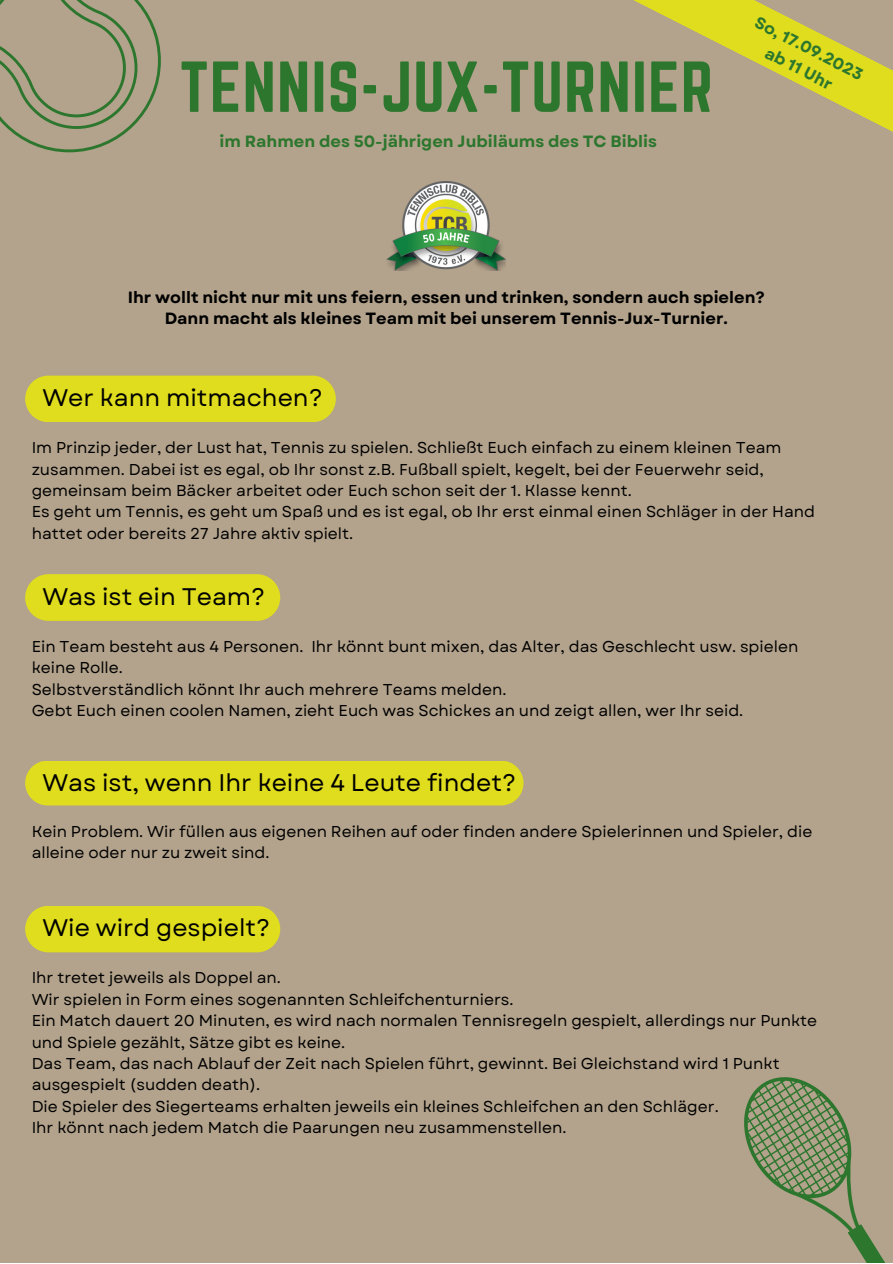
<style>
.page{position:relative;width:893px;height:1264px;background:#fff}
.page>*{position:absolute;margin:0;border:0;box-sizing:border-box;transform-origin:0 0}
.t1{font:63px "Norwester";letter-spacing:.02em;color:#2d762e}
.t2{font:24px "Garet";color:#000}
.t3{font:700 16.2px "Garet";color:#000}
.t4{font:700 16.2px "Garet";color:#2d762e}
.t5{font:15.75px/21.3px "Garet";color:#000}
</style>
<div class="page">
<div style="left:0;top:0;width:892px;height:1262px;background:#b3a38c"></div>
<img style="left:386px;top:182px;width:120px;height:89px">
<div style="left:25px;top:375px;width:311px;height:47px;background:#dfdd1d"></div>
<div style="left:25px;top:574px;width:255px;height:47px;background:#dfdd1d;border-radius:23px"></div>
<div style="left:25px;top:760px;width:498px;height:45px;background:#dfdd1d;border-radius:22px"></div>
<div style="left:25px;top:906px;width:255px;height:46px;background:#dfdd1d"></div>
<svg style="left:0;top:0;width:161px;height:152px"></svg>
<svg style="left:744px;top:1077px;width:141px;height:185px"></svg>
<svg style="left:634px;top:0;width:258px;height:131px"></svg>
<p class="t1" style="left:180px;top:49px;width:534px">TENNIS-JUX-TURNIER</p>
<p class="t4" style="left:219px;top:130px;width:439px">im Rahmen des 50-jährigen Jubiläums des TC Biblis</p>
<p class="t4" style="left:761px;top:11px;width:120px;rotate:27deg">So, 17.09.2023</p>
<p class="t4" style="left:771px;top:41px;width:75px;rotate:27deg">ab 11 Uhr</p>
<p class="t3" style="left:128px;top:285px;width:638px">Ihr wollt nicht nur mit uns feiern, essen und trinken, sondern auch spielen?</p>
<p class="t3" style="left:165px;top:307px;width:564px">Dann macht als kleines Team mit bei unserem Tennis-Jux-Turnier.</p>
<p class="t2" style="left:42px;top:380px;width:282px">Wer kann mitmachen?</p>
<p class="t5" style="left:32px;top:437px;width:751px">Im Prinzip jeder, der Lust hat, Tennis zu spielen. Schließt Euch einfach zu einem kleinen Team zusammen. Dabei ist es egal, ob Ihr sonst z.B. Fußball spielt, kegelt, bei der Feuerwehr seid, gemeinsam beim Bäcker arbeitet oder Euch schon seit der 1. Klasse kennt.</p>
<p class="t5" style="left:32px;top:501px;width:784px">Es geht um Tennis, es geht um Spaß und es ist egal, ob Ihr erst einmal einen Schläger in der Hand hattet oder bereits 27 Jahre aktiv spielt.</p>
<p class="t2" style="left:42px;top:579px;width:225px">Was ist ein Team?</p>
<p class="t5" style="left:32px;top:636px;width:768px">Ein Team besteht aus 4 Personen. Ihr könnt bunt mixen, das Alter, das Geschlecht usw. spielen keine Rolle.</p>
<p class="t5" style="left:32px;top:678px;width:476px">Selbstverständlich könnt Ihr auch mehrere Teams melden.</p>
<p class="t5" style="left:32px;top:700px;width:713px">Gebt Euch einen coolen Namen, zieht Euch was Schickes an und zeigt allen, wer Ihr seid.</p>
<p class="t2" style="left:42px;top:765px;width:475px">Was ist, wenn Ihr keine 4 Leute findet?</p>
<p class="t5" style="left:32px;top:820px;width:782px">Kein Problem. Wir füllen aus eigenen Reihen auf oder finden andere Spielerinnen und Spieler, die alleine oder nur zu zweit sind.</p>
<p class="t2" style="left:42px;top:910px;width:229px">Wie wird gespielt?</p>
<p class="t5" style="left:32px;top:967px;width:251px">Ihr tretet jeweils als Doppel an.</p>
<p class="t5" style="left:32px;top:988px;width:483px">Wir spielen in Form eines sogenannten Schleifchenturniers.</p>
<p class="t5" style="left:32px;top:1010px;width:787px">Ein Match dauert 20 Minuten, es wird nach normalen Tennisregeln gespielt, allerdings nur Punkte und Spiele gezählt, Sätze gibt es keine.</p>
<p class="t5" style="left:32px;top:1052px;width:749px">Das Team, das nach Ablauf der Zeit nach Spielen führt, gewinnt. Bei Gleichstand wird 1 Punkt ausgespielt (sudden death).</p>
<p class="t5" style="left:32px;top:1095px;width:688px">Die Spieler des Siegerteams erhalten jeweils ein kleines Schleifchen an den Schläger.</p>
<p class="t5" style="left:32px;top:1116px;width:536px">Ihr könnt nach jedem Match die Paarungen neu zusammenstellen.</p>
</div>
